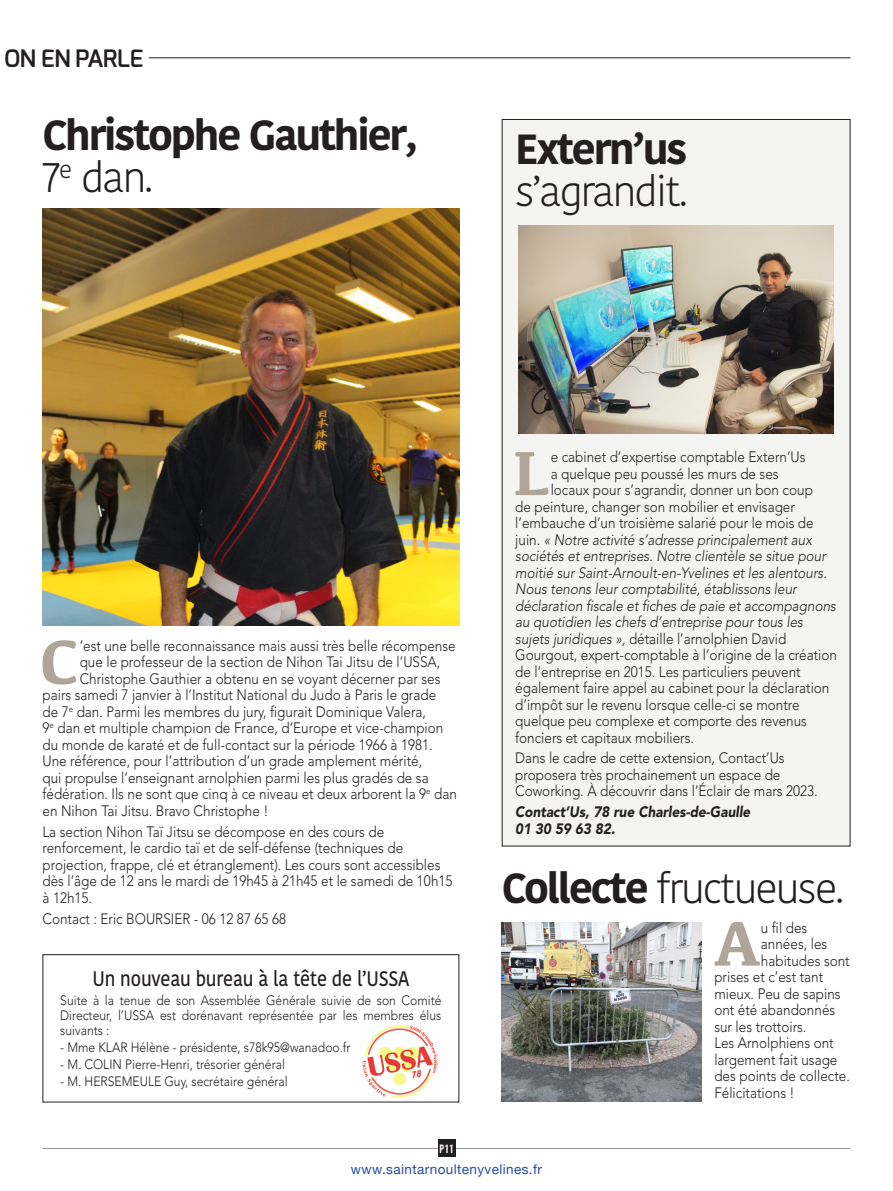
<style>
.page{position:relative;width:893px;height:1191px;background:#fff}
.page>*{position:absolute;margin:0;border:0;box-sizing:border-box;transform-origin:0 0}
.t1{font:700 64.5px "Kefa";color:#afa699}
.t2{font:300 42px/42px "Kohinoor Bangla";letter-spacing:-.05em;color:#231f20}
.t3{font:700 42px/42px "Kohinoor Bangla";letter-spacing:-.05em;color:#231f20}
.t4{font:600 24px "Exo";letter-spacing:-.02em;color:#231f20}
.t5{font:500 21px "Kohinoor Bangla";letter-spacing:-.01em;color:#231f20;scale:.87 1}
.t6{font:300 15px/16.5px "Avenir LT Std";color:#231f20;scale:.9 1}
.t7{font:italic 300 15px "Avenir LT Std";color:#231f20;scale:.9 1}
.t8{font:italic 900 15px/16.5px "Avenir LT Std";color:#231f20;scale:.9 1}
.t9{font:300 13.5px/15px "Avenir LT Std";color:#231f20;text-align:justify;scale:.9 1}
.t10{font:13.5px "Helvetica Neue";letter-spacing:.03em;color:#274ca0}
.t11{font:12px "Bebas Neue";color:#fff}
.s1{font-weight:300}
.s2{font-weight:700}
.s3{font-style:normal}
.s4{font-style:italic}
</style>
<div class="page">
<hr style="left:43px;top:1148px;width:807px;height:1px;background:#939598">
<div style="left:438px;top:1140px;width:17px;height:17px;background:#231f20"></div>
<hr style="left:149px;top:57px;width:701px;height:1px;background:#231f20">
<img style="left:43px;top:208px;width:416px;height:417px">
<div style="left:502px;top:119px;width:348px;height:727px;background:#f4f4f2"></div>
<img style="left:519px;top:225px;width:314px;height:209px">
<div style="left:43px;top:954px;width:416px;height:148px;border:1px solid #231f20"></div>
<img style="left:362px;top:1025px;width:76px;height:73px">
<img style="left:502px;top:923px;width:200px;height:178px">
<p class="t4" style="left:4px;top:43px;width:141px">ON EN PARLE</p>
<p class="t3" style="left:43px;top:113px;width:376px">Christophe Gauthier,<br><span class="s1">7</span><sup>e</sup> <span class="s1">dan.</span></p>
<p class="t2" style="left:515px;top:128px;width:174px"><span class="s2">Extern’us </span>s’agrandit.</p>
<p class="t1" style="left:39px;top:619px;width:42px">C</p>
<p class="t6" style="left:80px;top:637px;width:419px">’est une belle reconnaissance mais aussi très belle récompense</p>
<p class="t6" style="left:80px;top:654px;width:402px">que le professeur de la section de Nihon Tai Jitsu de l’USSA,</p>
<p class="t6" style="left:80px;top:670px;width:402px">Christophe Gauthier a obtenu en se voyant décerner par ses</p>
<p class="t6" style="left:43px;top:687px;width:439px">pairs samedi 7 janvier à l’Institut National du Judo à Paris le grade</p>
<p class="t6" style="left:43px;top:703px;width:428px">de 7<sup>e</sup> dan. Parmi les membres du jury, figurait Dominique Valera,</p>
<p class="t6" style="left:43px;top:720px;width:447px">9<sup>e</sup> dan et multiple champion de France, d’Europe et vice-champion</p>
<p class="t6" style="left:43px;top:736px;width:435px">du monde de karaté et de full-contact sur la période 1966 à 1981.</p>
<p class="t6" style="left:43px;top:753px;width:423px">Une référence, pour l’attribution d’un grade amplement mérité,</p>
<p class="t6" style="left:43px;top:769px;width:431px">qui propulse l’enseignant arnolphien parmi les plus gradés de sa</p>
<p class="t6" style="left:43px;top:786px;width:462px">fédération. Ils ne sont que cinq à ce niveau et deux arborent la 9<sup>e</sup> dan</p>
<p class="t6" style="left:43px;top:802px;width:252px">en Nihon Tai Jitsu. Bravo Christophe !</p>
<p class="t6" style="left:43px;top:823px;width:457px">La section Nihon Taï Jitsu se décompose en des cours de renforcement, le cardio taï et de self-défense (techniques de projection, frappe, clé et étranglement). Les cours sont accessibles dès l’âge de 12 ans le mardi de 19h45 à 21h45 et le samedi de 10h15 à 12h15.</p>
<p class="t6" style="left:43px;top:910px;width:272px">Contact : Eric BOURSIER - 06 12 87 65 68</p>
<p class="t5" style="left:92px;top:961px;width:366px">Un nouveau bureau à la tête de l’USSA</p>
<p class="t9" style="left:60px;top:992px;width:425px">Suite à la tenue de son Assemblée Générale suivie de son Comité Directeur, l’USSA est dorénavant représentée par les membres élus suivants :</p>
<p class="t9" style="left:60px;top:1040px;width:324px">- Mme KLAR Hélène - présidente, s78k95@wanadoo.fr</p>
<p class="t9" style="left:60px;top:1057px;width:251px">- M. COLIN Pierre-Henri, trésorier général</p>
<p class="t9" style="left:60px;top:1074px;width:254px">- M. HERSEMEULE Guy, secrétaire général</p>
<p class="t11" style="left:439px;top:1142px;width:16px">P11</p>
<p class="t1" style="left:512px;top:430px;width:38px">L</p>
<p class="t6" style="left:551px;top:449px;width:285px">e cabinet d’expertise comptable Extern’Us</p>
<p class="t6" style="left:551px;top:465px;width:255px">a quelque peu poussé les murs de ses</p>
<p class="t6" style="left:551px;top:482px;width:293px">locaux pour s’agrandir, donner un bon coup</p>
<p class="t6" style="left:515px;top:498px;width:312px">de peinture, changer son mobilier et envisager</p>
<p class="t6" style="left:515px;top:515px;width:333px">l’embauche d’un troisième salarié pour le mois de</p>
<p class="t7" style="left:515px;top:530px;width:331px"><span class="s3">juin.</span> « Notre activité s’adresse principalement aux</p>
<p class="t7" style="left:515px;top:547px;width:347px">sociétés et entreprises. Notre clientèle se situe pour</p>
<p class="t7" style="left:515px;top:563px;width:348px">moitié sur Saint-Arnoult-en-Yvelines et les alentours.</p>
<p class="t7" style="left:515px;top:580px;width:314px">Nous tenons leur comptabilité, établissons leur</p>
<p class="t7" style="left:515px;top:596px;width:358px">déclaration fiscale et fiches de paie et accompagnons</p>
<p class="t7" style="left:515px;top:613px;width:321px">au quotidien les chefs d’entreprise pour tous les</p>
<p class="t6" style="left:515px;top:630px;width:303px"><span class="s4">sujets juridiques »,</span> détaille l’arnolphien David</p>
<p class="t6" style="left:515px;top:647px;width:359px">Gourgout, expert-comptable à l’origine de la création</p>
<p class="t6" style="left:515px;top:663px;width:319px">de l’entreprise en 2015. Les particuliers peuvent</p>
<p class="t6" style="left:515px;top:680px;width:351px">également faire appel au cabinet pour la déclaration</p>
<p class="t6" style="left:515px;top:696px;width:317px">d’impôt sur le revenu lorsque celle-ci se montre</p>
<p class="t6" style="left:515px;top:713px;width:326px">quelque peu complexe et comporte des revenus</p>
<p class="t6" style="left:515px;top:729px;width:200px">fonciers et capitaux mobiliers.</p>
<p class="t6" style="left:515px;top:750px;width:338px">Dans le cadre de cette extension, Contact’Us proposera très prochainement un espace de<br>Coworking. À découvrir dans l’Éclair de mars 2023.</p>
<p class="t8" style="left:515px;top:804px;width:263px">Contact’Us, 78 rue Charles-de-Gaulle<br>01 30 59 63 82.</p>
<p class="t2" style="left:502px;top:867px;width:344px"><span class="s2">Collecte</span> fructueuse.</p>
<p class="t1" style="left:714px;top:900px;width:48px">A</p>
<p class="t6" style="left:761px;top:919px;width:53px">u fil des</p>
<p class="t6" style="left:761px;top:935px;width:75px">années, les</p>
<p class="t6" style="left:761px;top:952px;width:100px">habitudes sont</p>
<p class="t6" style="left:714px;top:968px;width:122px">prises et c’est tant</p>
<p class="t6" style="left:714px;top:985px;width:142px">mieux. Peu de sapins</p>
<p class="t6" style="left:714px;top:1001px;width:136px">ont été abandonnés</p>
<p class="t6" style="left:714px;top:1018px;width:104px">sur les trottoirs.</p>
<p class="t6" style="left:714px;top:1034px;width:134px">Les Arnolphiens ont</p>
<p class="t6" style="left:714px;top:1051px;width:138px">largement fait usage</p>
<p class="t6" style="left:714px;top:1067px;width:152px">des points de collecte.</p>
<p class="t6" style="left:714px;top:1084px;width:91px">Félicitations !</p>
<p class="t10" style="left:351px;top:1159px;width:193px">www.saintarnoultenyvelines.fr</p>
</div>
